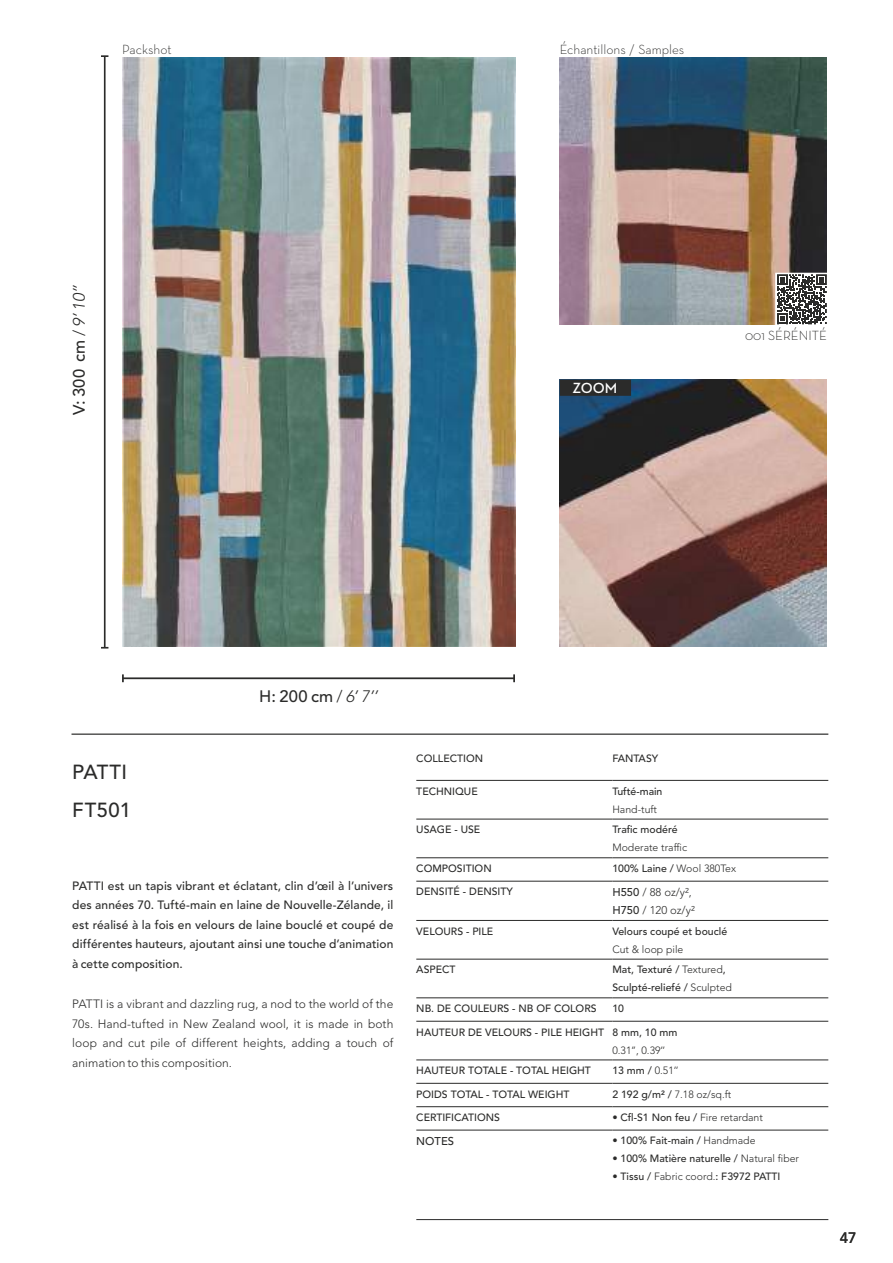
<style>
.page{position:relative;width:893px;height:1263px;background:#fff}
.page>*{position:absolute;margin:0;border:0;box-sizing:border-box;transform-origin:0 0}
.t1{font:500 20.25px/37.5px "Avenir LT Std";letter-spacing:.02em;color:#2b2b2a}
.t2{font:500 16.5px "Avenir LT Std";letter-spacing:.015em;color:#2b2b2a}
.t3{font:600 15px "Neutraface Text";color:#fff}
.t4{font:500 15px "Avenir LT Std";color:#2b2b2a}
.t5{font:300 13.5px "Neutraface Text";color:#2b2b2a}
.t6{font:500 12px/19.5px "Avenir LT Std";letter-spacing:.01em;color:#2b2b2a;text-align:justify}
.t7{font:300 12px/19.5px "Avenir LT Std";letter-spacing:.005em;color:#2b2b2a;text-align:justify}
.t8{font:300 11.25px/18px "Avenir LT Std";color:#2b2b2a}
.t9{font:500 11.25px "Avenir LT Std";color:#2b2b2a}
.t10{font:500 10.5px/18px "Avenir LT Std";color:#2b2b2a}
.t11{font:300 10.5px "Avenir LT Std";color:#2b2b2a}
.s1{font-weight:300}
.s2{font-weight:300;font-style:italic}
.s3{font-weight:500}
</style>
<div class="page">
<hr style="left:123px;top:677px;width:391px;height:2px;background:#2b2b2a">
<svg style="left:122px;top:674px;width:2px;height:8px"></svg>
<svg style="left:513px;top:674px;width:2px;height:8px"></svg>
<hr style="left:104px;top:56px;width:2px;height:592px;background:#2b2b2a">
<svg style="left:101px;top:55px;width:7px;height:2px"></svg>
<img style="left:122px;top:57px;width:393px;height:590px">
<img style="left:560px;top:57px;width:267px;height:267px">
<img style="left:560px;top:380px;width:267px;height:267px">
<div style="left:560px;top:380px;width:70px;height:15px;background:#2b2b2a"></div>
<div style="left:560px;top:380px;width:71px;height:16px;border:2px solid #2b2b2a"></div>
<hr style="left:416px;top:1219px;width:412px;height:1px;background:#2b2b2a">
<hr style="left:72px;top:733px;width:756px;height:2px;background:#2b2b2a">
<svg style="left:778px;top:276px;width:47px;height:47px"></svg>
<div style="left:775px;top:273px;width:53px;height:53px;border:2px solid #fff"></div>
<hr style="left:416px;top:780px;width:196px;height:1px;background:#2b2b2a">
<hr style="left:612px;top:780px;width:216px;height:1px;background:#2b2b2a">
<hr style="left:416px;top:819px;width:196px;height:1px;background:#2b2b2a">
<hr style="left:612px;top:819px;width:216px;height:1px;background:#2b2b2a">
<hr style="left:416px;top:857px;width:196px;height:1px;background:#2b2b2a">
<hr style="left:612px;top:857px;width:216px;height:1px;background:#2b2b2a">
<hr style="left:416px;top:881px;width:196px;height:1px;background:#2b2b2a">
<hr style="left:612px;top:881px;width:216px;height:1px;background:#2b2b2a">
<hr style="left:416px;top:920px;width:196px;height:1px;background:#2b2b2a">
<hr style="left:612px;top:920px;width:216px;height:1px;background:#2b2b2a">
<hr style="left:416px;top:959px;width:196px;height:1px;background:#2b2b2a">
<hr style="left:612px;top:959px;width:216px;height:1px;background:#2b2b2a">
<hr style="left:416px;top:997px;width:196px;height:1px;background:#2b2b2a">
<hr style="left:612px;top:997px;width:216px;height:1px;background:#2b2b2a">
<hr style="left:416px;top:1021px;width:196px;height:1px;background:#2b2b2a">
<hr style="left:612px;top:1021px;width:216px;height:1px;background:#2b2b2a">
<hr style="left:416px;top:1060px;width:196px;height:1px;background:#2b2b2a">
<hr style="left:612px;top:1060px;width:216px;height:1px;background:#2b2b2a">
<hr style="left:416px;top:1083px;width:196px;height:1px;background:#2b2b2a">
<hr style="left:612px;top:1083px;width:216px;height:1px;background:#2b2b2a">
<hr style="left:416px;top:1106px;width:196px;height:1px;background:#2b2b2a">
<hr style="left:612px;top:1106px;width:216px;height:1px;background:#2b2b2a">
<hr style="left:416px;top:1130px;width:196px;height:1px;background:#2b2b2a">
<hr style="left:612px;top:1130px;width:216px;height:1px;background:#2b2b2a">
<p class="t5" style="left:122px;top:40px;width:51px">Packshot</p>
<p class="t5" style="left:560px;top:40px;width:126px">Échantillons / Samples</p>
<h2 class="t2" style="left:70px;top:415px;width:132px;rotate:-90deg">V: 300 cm <span class="s1">/</span> <span class="s2">9’ 10’’</span></h2>
<h3 class="t3" style="left:573px;top:378px;width:46px">ZOOM</h3>
<p class="t5" style="left:745px;top:327px;width:83px">001 SÉRÉNITÉ</p>
<h1 class="t1" style="left:72px;top:754px;width:60px">PATTI<br>FT501</h1>
<h2 class="t2" style="left:259px;top:686px;width:120px">H: 200 cm <span class="s1">/</span> <span class="s2">6’ 7’’</span></h2>
<p class="t6" style="left:72px;top:876px;width:323px">PATTI est un tapis vibrant et éclatant, clin d’œil à l’univers des années 70. Tufté-main en laine de Nouvelle-Zélande, il est réalisé à la fois en velours de laine bouclé et coupé de différentes hauteurs, ajoutant ainsi une touche d’animation à cette composition.</p>
<p class="t7" style="left:72px;top:995px;width:323px">PATTI is a vibrant and dazzling rug, a nod to the world of the 70s. Hand-tufted in New Zealand wool, it is made in both loop and cut pile of different heights, adding a touch of animation to this composition.</p>
<p class="t10" style="left:416px;top:749px;width:68px">COLLECTION</p>
<p class="t10" style="left:612px;top:749px;width:47px">FANTASY</p>
<p class="t10" style="left:416px;top:782px;width:63px">TECHNIQUE</p>
<p class="t10" style="left:612px;top:782px;width:52px">Tufté-main</p>
<p class="t11" style="left:612px;top:803px;width:46px">Hand-tuft</p>
<p class="t10" style="left:416px;top:821px;width:66px">USAGE - USE</p>
<p class="t10" style="left:612px;top:821px;width:67px">Trafic modéré</p>
<p class="t11" style="left:612px;top:842px;width:76px">Moderate traffic</p>
<p class="t10" style="left:416px;top:860px;width:77px">COMPOSITION</p>
<p class="t10" style="left:612px;top:860px;width:125px">100% Laine / <span class="s1">Wool 380Tex</span></p>
<p class="t10" style="left:416px;top:883px;width:98px">DENSITÉ - DENSITY</p>
<p class="t8" style="left:612px;top:883px;width:84px"><span class="s3">H550</span> / 88 oz/y²,<br><span class="s3">H750</span> / 120 oz/y²</p>
<p class="t10" style="left:416px;top:922px;width:79px">VELOURS - PILE</p>
<p class="t10" style="left:612px;top:922px;width:116px">Velours coupé et bouclé</p>
<p class="t11" style="left:612px;top:943px;width:73px">Cut &amp; loop pile</p>
<p class="t10" style="left:416px;top:961px;width:41px">ASPECT</p>
<p class="t10" style="left:612px;top:961px;width:121px">Mat, Texturé / <span class="s1">Textured</span>,<br>Sculpté-reliefé / <span class="s1">Sculpted</span></p>
<p class="t10" style="left:416px;top:1000px;width:182px">NB. DE COULEURS - NB OF COLORS</p>
<p class="t10" style="left:612px;top:1000px;width:13px">10</p>
<p class="t10" style="left:416px;top:1023px;width:263px">HAUTEUR DE VELOURS - PILE HEIGHT 8 mm, 10 mm</p>
<p class="t11" style="left:612px;top:1044px;width:54px">0.31’’, 0.39’’</p>
<p class="t10" style="left:416px;top:1062px;width:176px">HAUTEUR TOTALE - TOTAL HEIGHT</p>
<p class="t11" style="left:612px;top:1064px;width:68px"><span class="s3">13 mm /</span> 0.51’’</p>
<p class="t10" style="left:416px;top:1085px;width:155px">POIDS TOTAL - TOTAL WEIGHT</p>
<p class="t11" style="left:612px;top:1088px;width:121px"><span class="s3">2 192 g/m² /</span> 7.18 oz/sq.ft</p>
<p class="t10" style="left:416px;top:1109px;width:85px">CERTIFICATIONS</p>
<p class="t10" style="left:612px;top:1109px;width:152px">• Cfl-S1 Non feu / <span class="s1">Fire retardant</span></p>
<p class="t9" style="left:416px;top:1134px;width:39px">NOTES</p>
<p class="t10" style="left:612px;top:1132px;width:145px">• 100% Fait-main / <span class="s1">Handmade</span></p>
<p class="t10" style="left:612px;top:1150px;width:188px">• 100% Matière naturelle / <span class="s1">Natural fiber</span></p>
<p class="t10" style="left:612px;top:1168px;width:170px">• Tissu / <span class="s1">Fabric coord.</span>: F3972 PATTI</p>
<h3 class="t4" style="left:840px;top:1229px;width:18px">47</h3>
</div>
